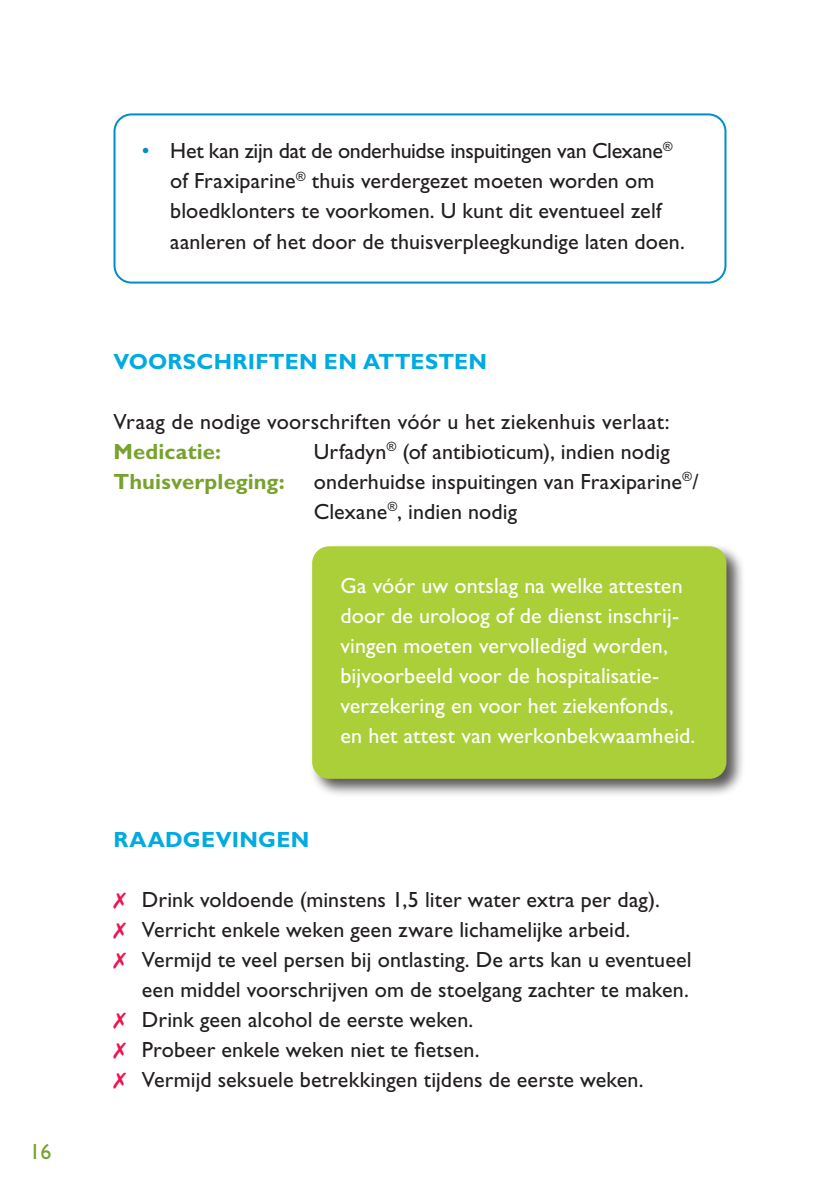
<style>
.page{position:relative;width:840px;height:1191px;background:#fff}
.page>*{position:absolute;margin:0;border:0;box-sizing:border-box;transform-origin:0 0}
.t1{font:22px/30px "Gill Sans Std";letter-spacing:.005em;color:#231f20}
.t2{font:22px/30px "Gill Sans Std";letter-spacing:.005em;color:#fff}
.t3{font:700 22px "Gill Sans Std";letter-spacing:.015em;color:#00abe1}
.t4{font:700 22px "Gill Sans Std";letter-spacing:.005em;color:#78a22d}
.t5{font:22px "Gill Sans Std";color:#78a22d}
.s1{color:#008ec4}
.s2{color:#ed1450}
</style>
<div class="page">
<div style="left:309px;top:543px;width:435px;height:254px;background:#231f20;opacity:.75"></div>
<div style="left:312px;top:546px;width:414px;height:233px;background:#abcf38;border-radius:17px"></div>
<div style="left:113px;top:113px;width:613px;height:170px;border:2px solid #008ec4;border-radius:17px"></div>
<p class="t5" style="left:29px;top:1138px;width:23px">16</p>
<p class="t1" style="left:170px;top:136px;width:516px;text-indent:-28px"><span class="s1">•</span> Het kan zijn dat de onderhuidse inspuitingen van Clexane<sup>® </sup>of Fraxiparine<sup>®</sup> thuis verdergezet moeten worden om bloedklonters te voorkomen. U kunt dit eventueel zelf aanleren of het door de thuisverpleegkundige laten doen.</p>
<p class="t3" style="left:113px;top:348px;width:375px">VOORSCHRIFTEN EN ATTESTEN</p>
<p class="t1" style="left:113px;top:406px;width:557px">Vraag de nodige voorschriften vóór u het ziekenhuis verlaat:</p>
<p class="t4" style="left:113px;top:438px;width:109px">Medicatie:</p>
<p class="t1" style="left:313px;top:436px;width:357px">Urfadyn<sup>®</sup> (of antibioticum), indien nodig</p>
<p class="t4" style="left:113px;top:468px;width:173px">Thuisverpleging:</p>
<p class="t1" style="left:313px;top:466px;width:386px">onderhuidse inspuitingen van Fraxiparine<sup>®</sup>/<br>Clexane<sup>®</sup>, indien nodig</p>
<p class="t2" style="left:340px;top:570px;width:356px">Ga vóór uw ontslag na welke attesten door de uroloog of de dienst inschrij&shy;vingen moeten vervolledigd worden, bijvoorbeeld voor de hospitalisatie&shy;verzekering en voor het ziekenfonds, en het attest van werkonbekwaamheid.</p>
<p class="t3" style="left:113px;top:826px;width:197px">RAADGEVINGEN</p>
<p class="t1" style="left:113px;top:884px;width:547px"><span class="s2">✗</span> Drink voldoende (minstens 1,5 liter water extra per dag).</p>
<p class="t1" style="left:113px;top:914px;width:518px"><span class="s2">✗</span> Verricht enkele weken geen zware lichamelijke arbeid.</p>
<p class="t1" style="left:113px;top:944px;width:579px"><span class="s2">✗</span> Vermijd te veel persen bij ontlasting. De arts kan u eventueel</p>
<p class="t1" style="left:142px;top:974px;width:548px">een middel voorschrijven om de stoelgang zachter te maken.</p>
<p class="t1" style="left:113px;top:1004px;width:361px"><span class="s2">✗</span> Drink geen alcohol de eerste weken.</p>
<p class="t1" style="left:113px;top:1034px;width:367px"><span class="s2">✗</span> Probeer enkele weken niet te fietsen.</p>
<p class="t1" style="left:113px;top:1064px;width:531px"><span class="s2">✗</span> Vermijd seksuele betrekkingen tijdens de eerste weken.</p>
</div>
